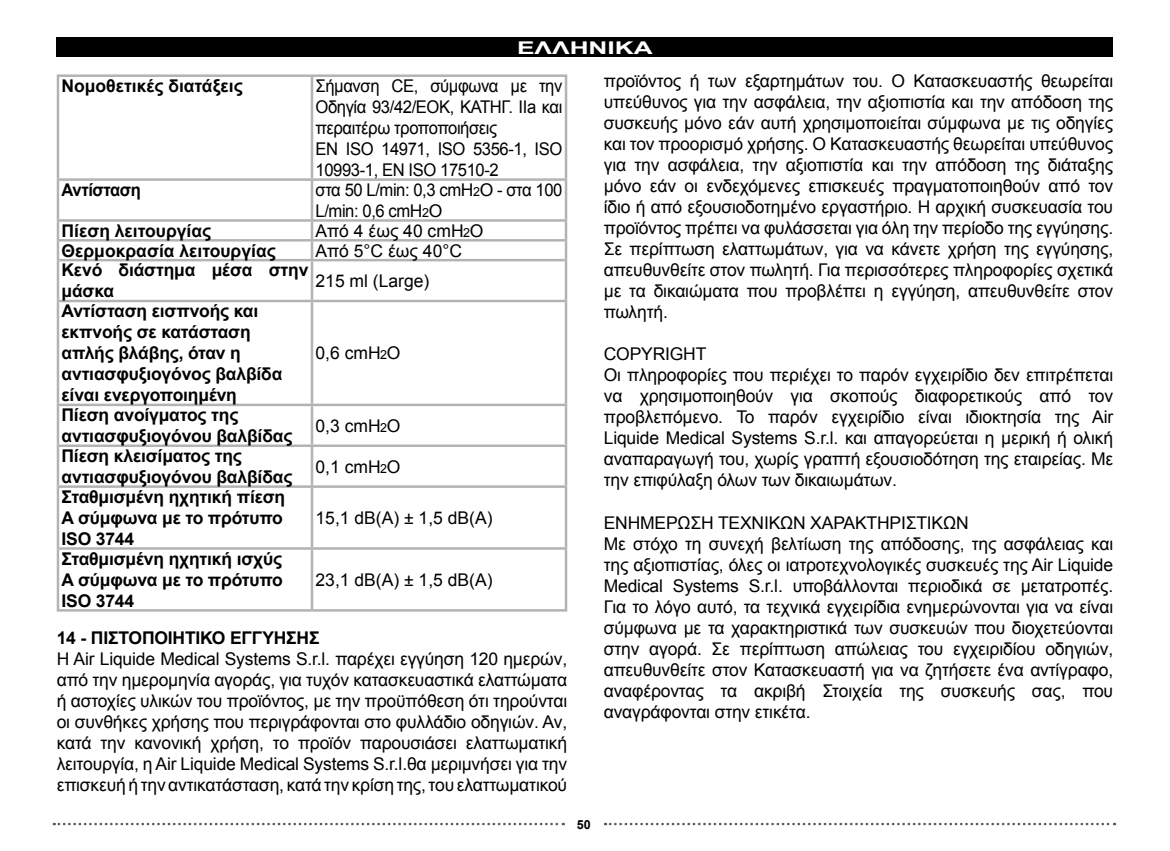
<style>
.page{position:relative;width:1170px;height:851px;background:#fff}
.page>*{position:absolute;margin:0;border:0;box-sizing:border-box;transform-origin:0 0}
.t1{font:17.5px/21px "Arial";letter-spacing:-.01em;color:#000;text-align:justify}
.t2{font:700 17.5px/21px "Arial";letter-spacing:-.01em;color:#000}
.t3{font:17.5px/21px "Arial";letter-spacing:-.01em;color:#000;scale:.95 1}
.t4{font:700 17.5px "Arial";letter-spacing:-.01em;color:#000;scale:.95 1}
.t5{font:700 17.5px "Arial";color:#fff;scale:1.5 1}
.t6{font:700 12.5px "Arial";color:#000}
.s1{font-size:12.5px}
</style>
<div class="page">
<svg style="left:54px;top:822px;width:509px;height:3px"></svg>
<svg style="left:605px;top:822px;width:509px;height:3px"></svg>
<svg style="left:59px;top:77px;width:505px;height:532px"></svg>
<hr style="left:57px;top:74px;width:255px;height:3px;background:#b1b3b4">
<hr style="left:312px;top:74px;width:255px;height:3px;background:#b1b3b4">
<hr style="left:564px;top:77px;width:3px;height:101px;background:#b1b3b4">
<hr style="left:312px;top:178px;width:255px;height:3px;background:#b1b3b4">
<hr style="left:564px;top:181px;width:3px;height:38px;background:#b1b3b4">
<hr style="left:312px;top:219px;width:255px;height:3px;background:#b1b3b4">
<hr style="left:564px;top:222px;width:3px;height:17px;background:#b1b3b4">
<hr style="left:312px;top:239px;width:255px;height:2px;background:#b1b3b4">
<svg style="left:57px;top:77px;width:256px;height:183px"></svg>
<hr style="left:564px;top:241px;width:3px;height:19px;background:#b1b3b4">
<hr style="left:57px;top:260px;width:2px;height:40px;background:#b1b3b4">
<hr style="left:311px;top:261px;width:2px;height:39px;background:#b1b3b4">
<hr style="left:564px;top:260px;width:3px;height:40px;background:#b1b3b4">
<hr style="left:57px;top:300px;width:255px;height:2px;background:#b1b3b4">
<hr style="left:57px;top:302px;width:2px;height:101px;background:#b1b3b4">
<hr style="left:312px;top:300px;width:255px;height:2px;background:#b1b3b4">
<hr style="left:311px;top:302px;width:2px;height:101px;background:#b1b3b4">
<hr style="left:564px;top:302px;width:3px;height:101px;background:#b1b3b4">
<hr style="left:57px;top:403px;width:255px;height:3px;background:#b1b3b4">
<hr style="left:57px;top:406px;width:2px;height:38px;background:#b1b3b4">
<hr style="left:312px;top:403px;width:255px;height:3px;background:#b1b3b4">
<hr style="left:311px;top:406px;width:2px;height:38px;background:#b1b3b4">
<hr style="left:564px;top:406px;width:3px;height:38px;background:#b1b3b4">
<hr style="left:57px;top:444px;width:255px;height:3px;background:#b1b3b4">
<hr style="left:57px;top:447px;width:2px;height:38px;background:#b1b3b4">
<hr style="left:312px;top:444px;width:255px;height:3px;background:#b1b3b4">
<hr style="left:311px;top:447px;width:2px;height:38px;background:#b1b3b4">
<hr style="left:564px;top:447px;width:3px;height:38px;background:#b1b3b4">
<hr style="left:57px;top:485px;width:255px;height:3px;background:#b1b3b4">
<hr style="left:57px;top:488px;width:2px;height:59px;background:#b1b3b4">
<hr style="left:312px;top:485px;width:255px;height:3px;background:#b1b3b4">
<hr style="left:311px;top:488px;width:2px;height:59px;background:#b1b3b4">
<hr style="left:564px;top:488px;width:3px;height:59px;background:#b1b3b4">
<hr style="left:57px;top:547px;width:255px;height:2px;background:#b1b3b4">
<hr style="left:57px;top:549px;width:2px;height:60px;background:#b1b3b4">
<hr style="left:312px;top:547px;width:255px;height:2px;background:#b1b3b4">
<hr style="left:311px;top:549px;width:2px;height:60px;background:#b1b3b4">
<hr style="left:564px;top:549px;width:3px;height:60px;background:#b1b3b4">
<hr style="left:57px;top:609px;width:255px;height:2px;background:#b1b3b4">
<hr style="left:312px;top:609px;width:255px;height:2px;background:#b1b3b4">
<hr style="left:59px;top:259px;width:253px;height:2px;background:#b1b3b4">
<hr style="left:312px;top:259px;width:252px;height:2px;background:#b1b3b4">
<div style="left:57px;top:38px;width:1056px;height:19px;background:#000"></div>
<p class="t5" style="left:517px;top:36px;width:92px">ΕΛΛΗΝΙΚΑ</p>
<p class="t1" style="left:603px;top:71px;width:511px">προϊόντος ή των εξαρτημάτων του. Ο Κατασκευαστής θεωρείται υπεύθυνος για την ασφάλεια, την αξιοπιστία και την απόδοση της συσκευής μόνο εάν αυτή χρησιμοποιείται σύμφωνα με τις οδηγίες και τον προορισμό χρήσης. Ο Κατασκευαστής θεωρείται υπεύθυνος για την ασφάλεια, την αξιοπιστία και την απόδοση της διάταξης μόνο εάν οι ενδεχόμενες επισκευές πραγματοποιηθούν από τον ίδιο ή από εξουσιοδοτημένο εργαστήριο. Η αρχική συσκευασία του προϊόντος πρέπει να φυλάσσεται για όλη την περίοδο της εγγύησης.<br>Σε περίπτωση ελαττωμάτων, για να κάνετε χρήση της εγγύησης, απευθυνθείτε στον πωλητή. Για περισσότερες πληροφορίες σχετικά με τα δικαιώματα που προβλέπει η εγγύηση, απευθυνθείτε στον πωλητή.</p>
<p class="t1" style="left:603px;top:344px;width:511px;text-align:left">COPYRIGHT<br>Οι πληροφορίες που περιέχει το παρόν εγχειρίδιο δεν επιτρέπεται να χρησιμοποιηθούν για σκοπούς διαφορετικούς από τον προβλεπόμενο. Το παρόν εγχειρίδιο είναι ιδιοκτησία της Air Liquide Medical Systems S.r.l. και απαγορεύεται η μερική ή ολική αναπαραγωγή του, χωρίς γραπτή εξουσιοδότηση της εταιρείας. Με την επιφύλαξη όλων των δικαιωμάτων.</p>
<p class="t1" style="left:603px;top:512px;width:511px;text-align:left">ΕΝΗΜΕΡΩΣΗ ΤΕΧΝΙΚΩΝ ΧΑΡΑΚΤΗΡΙΣΤΙΚΩΝ<br>Με στόχο τη συνεχή βελτίωση της απόδοσης, της ασφάλειας και της αξιοπιστίας, όλες οι ιατροτεχνολογικές συσκευές της Air Liquide Medical Systems S.r.l. υποβάλλονται περιοδικά σε μετατροπές.<br>Για το λόγο αυτό, τα τεχνικά εγχειρίδια ενημερώνονται για να είναι σύμφωνα με τα χαρακτηριστικά των συσκευών που διοχετεύονται στην αγορά. Σε περίπτωση απώλειας του εγχειριδίου οδηγιών, απευθυνθείτε στον Κατασκευαστή για να ζητήσετε ένα αντίγραφο, αναφέροντας τα ακριβή Στοιχεία της συσκευής σας, που αναγράφονται στην ετικέτα.</p>
<p class="t2" style="left:61px;top:76px;width:183px">Νομοθετικές διατάξεις</p>
<p class="t3" style="left:315px;top:75px;width:261px">Σήμανση CE, σύμφωνα με την<br>Οδηγία 93/42/ΕΟΚ, ΚΑΤΗΓ. IIa και περαιτέρω τροποποιήσεις<br>EN ISO 14971, ISO 5356-1, ISO<br>10993-1, EN ISO 17510-2</p>
<p class="t4" style="left:61px;top:178px;width:85px">Αντίσταση</p>
<p class="t3" style="left:315px;top:179px;width:261px">στα 50 L/min: 0,3 cmH<span class="s1">2</span>O - στα 100<br>L/min: 0,6 cmH<span class="s1">2</span>O</p>
<p class="t2" style="left:61px;top:221px;width:151px">Πίεση λειτουργίας</p>
<p class="t1" style="left:315px;top:220px;width:169px">Από 4 έως 40 cmH<span class="s1">2</span>O</p>
<p class="t2" style="left:61px;top:240px;width:216px">Θερμοκρασία λειτουργίας</p>
<p class="t1" style="left:315px;top:240px;width:148px">Από 5°C έως 40°C</p>
<p class="t2" style="left:61px;top:260px;width:248px">Κενό διάστημα μέσα στην μάσκα</p>
<p class="t1" style="left:315px;top:270px;width:115px">215 ml (Large)</p>
<p class="t2" style="left:61px;top:301px;width:222px">Αντίσταση εισπνοής και εκπνοής σε κατάσταση απλής βλάβης, όταν η αντιασφυξιογόνος βαλβίδα είναι ενεργοποιημένη</p>
<p class="t1" style="left:315px;top:343px;width:86px">0,6 cmH<span class="s1">2</span>O</p>
<p class="t2" style="left:61px;top:405px;width:232px">Πίεση ανοίγματος της αντιασφυξιογόνου βαλβίδας</p>
<p class="t1" style="left:315px;top:415px;width:86px">0,3 cmH<span class="s1">2</span>O</p>
<p class="t2" style="left:61px;top:446px;width:232px">Πίεση κλεισίματος της αντιασφυξιογόνου βαλβίδας</p>
<p class="t1" style="left:315px;top:456px;width:86px">0,1 cmH<span class="s1">2</span>O</p>
<p class="t2" style="left:61px;top:487px;width:225px">Σταθμισμένη ηχητική πίεση<br>A σύμφωνα με το πρότυπο<br>ISO 3744</p>
<p class="t1" style="left:315px;top:507px;width:178px">15,1 dB(A) ± 1,5 dB(A)</p>
<p class="t2" style="left:61px;top:548px;width:223px;text-align:justify">Σταθμισμένη ηχητική ισχύς A σύμφωνα με το πρότυπο ISO 3744</p>
<p class="t1" style="left:315px;top:569px;width:178px">23,1 dB(A) ± 1,5 dB(A)</p>
<p class="t2" style="left:57px;top:627px;width:264px">14 - ΠΙΣΤΟΠΟΙΗΤΙΚΟ ΕΓΓΥΗΣΗΣ</p>
<p class="t1" style="left:57px;top:648px;width:512px">H Air Liquide Medical Systems S.r.l. παρέχει εγγύηση 120 ημερών, από την ημερομηνία αγοράς, για τυχόν κατασκευαστικά ελαττώματα ή αστοχίες υλικών του προϊόντος, με την προϋπόθεση ότι τηρούνται οι συνθήκες χρήσης που περιγράφονται στο φυλλάδιο οδηγιών. Αν, κατά την κανονική χρήση, το προϊόν παρουσιάσει ελαττωματική λειτουργία, η Air Liquide Medical Systems S.r.l.θα μεριμνήσει για την επισκευή ή την αντικατάσταση, κατά την κρίση της, του ελαττωματικού</p>
<p class="t6" style="left:577px;top:815px;width:15px">50</p>
</div>
